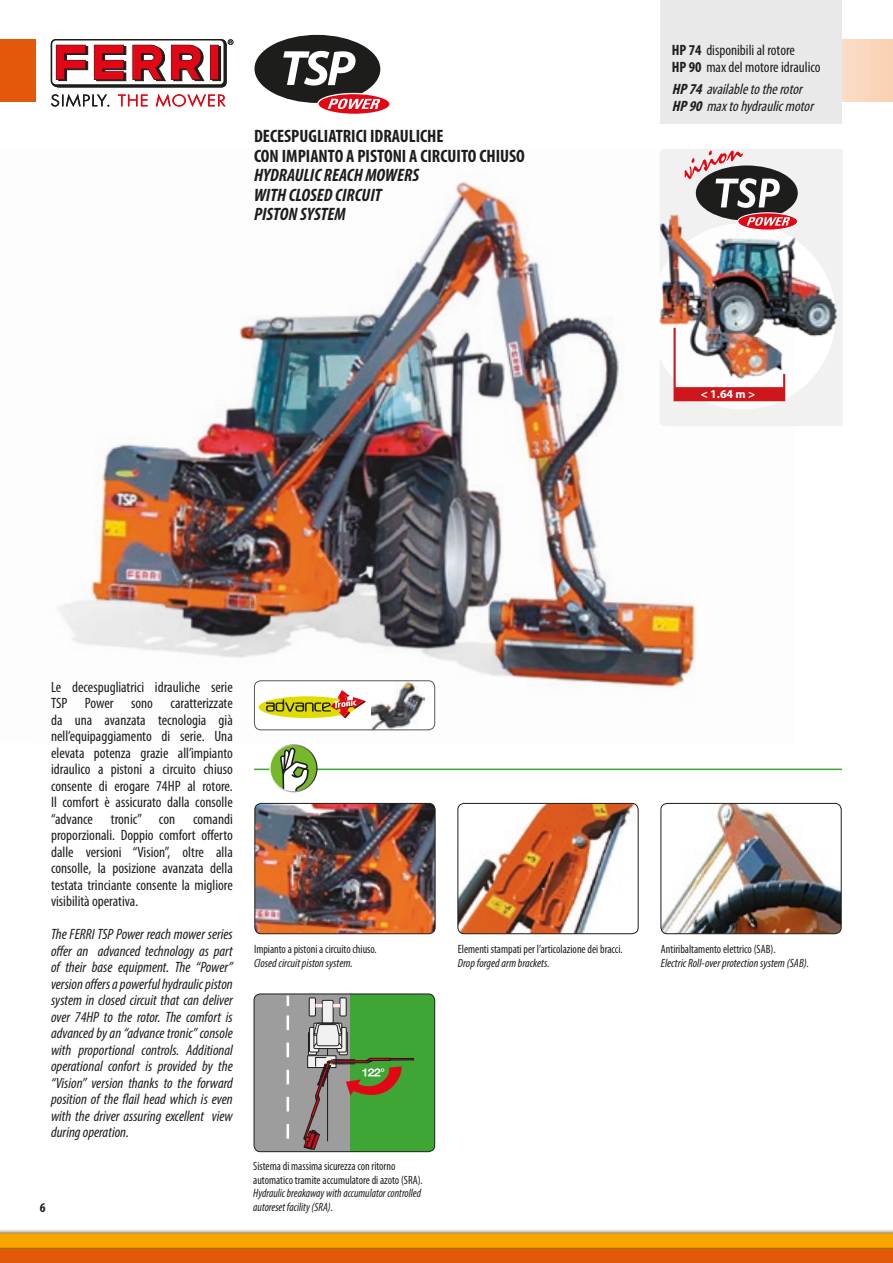
<style>
.page{position:relative;width:893px;height:1263px;background:#fff}
.page>*{position:absolute;margin:0;border:0;box-sizing:border-box;transform-origin:0 0}
.t1{font:italic 700 49.95px "Myriad Pro";color:#fff}
.t2{font:700 condensed 18px/19.5px "Myriad Pro";color:#1d1d1b}
.t3{font:italic 700 condensed 18px/19.5px "Myriad Pro";color:#1d1d1b}
.t4{font:condensed 15px/16.5px "Myriad Pro";color:#1d1d1b;text-align:justify}
.t5{font:italic condensed 15px/16.5px "Myriad Pro";color:#1d1d1b;text-align:justify}
.t6{font:italic condensed 15px/16.5px "Myriad Pro";color:#1d1d1b}
.t7{font:700 condensed 13.5px "Myriad Pro";color:#1d1d1b}
.t8{font:condensed 12px/13.5px "Myriad Pro";color:#1d1d1b;scale:.95 1}
.t9{font:italic condensed 12px "Myriad Pro";color:#1d1d1b}
.t10{font:italic condensed 12px/13.5px "Myriad Pro";color:#1d1d1b;scale:.95 1}
.t11{font:700 11.85px "Myriad Pro";color:#fff}
.s1{font-weight:700}
</style>
<div class="page">
<svg style="left:0;top:1230px;width:893px;height:3px;background:#c7c7c7"></svg>
<svg style="left:0;top:1233px;width:893px;height:30px;background:#e87f06"></svg>
<svg style="left:842px;top:39px;width:51px;height:63px;background:#fad6bd"></svg>
<div style="left:0;top:39px;width:35px;height:63px;background:#e2590b"></div>
<img style="left:58px;top:181px;width:638px;height:550px">
<div style="left:660px;top:0;width:182px;height:123px;background:#e9e9e9"></div>
<svg style="left:51px;top:94px;width:58px;height:13px"></svg>
<svg style="left:118px;top:94px;width:108px;height:13px"></svg>
<svg style="left:51px;top:39px;width:182px;height:48px"></svg>
<hr style="left:254px;top:768px;width:588px;height:2px;background:#3fa535">
<svg style="left:270px;top:745px;width:47px;height:47px"></svg>
<svg style="left:280px;top:747px;width:29px;height:45px"></svg>
<div style="left:269px;top:744px;width:49px;height:48px;border:1px solid #fff;border-radius:50%"></div>
<img style="left:256px;top:803px;width:179px;height:131px">
<div style="left:254px;top:803px;width:181px;height:131px;border:1px solid #1d1d1b;border-radius:6px"></div>
<img style="left:459px;top:803px;width:179px;height:131px">
<div style="left:457px;top:803px;width:181px;height:131px;border:1px solid #1d1d1b;border-radius:6px"></div>
<img style="left:662px;top:803px;width:178px;height:131px">
<div style="left:660px;top:803px;width:182px;height:131px;border:1px solid #1d1d1b;border-radius:6px"></div>
<div style="left:254px;top:681px;width:181px;height:49px;background:#fff;border-radius:6px"></div>
<img style="left:371px;top:682px;width:54px;height:46px">
<div style="left:254px;top:680px;width:181px;height:50px;border:1px solid #575756;border-radius:6px"></div>
<div style="left:254px;top:994px;width:109px;height:158px;background:#9d9d9d"></div>
<div style="left:351px;top:994px;width:84px;height:158px;background:#3fa535"></div>
<div style="left:254px;top:993px;width:181px;height:159px;border:1px solid #1d1d1b;border-radius:6px"></div>
<svg style="left:287px;top:1015px;width:2px;height:15px"></svg>
<svg style="left:287px;top:995px;width:2px;height:11px"></svg>
<svg style="left:287px;top:1042px;width:2px;height:15px"></svg>
<svg style="left:287px;top:1070px;width:2px;height:14px"></svg>
<svg style="left:287px;top:1097px;width:2px;height:14px"></svg>
<svg style="left:287px;top:1124px;width:2px;height:14px"></svg>
<div style="left:388px;top:1058px;width:26px;height:2px;border:1px solid #1d1d1b"></div>
<svg style="left:304px;top:997px;width:98px;height:153px"></svg>
<svg style="left:259px;top:690px;width:107px;height:28px"></svg>
<svg style="left:254px;top:35px;width:136px;height:79px"></svg>
<div style="left:660px;top:149px;width:182px;height:277px;background:#f1f1f1"></div>
<img style="left:657px;top:211px;width:182px;height:169px">
<img style="left:674px;top:328px;width:111px;height:73px">
<svg style="left:684px;top:151px;width:115px;height:80px"></svg>
<h1 class="t1" style="left:280px;top:36px;width:76px">TSP</h1>
<p class="t2" style="left:254px;top:126px;width:272px">DECESPUGLIATRICI IDRAULICHE<br>CON IMPIANTO A PISTONI A CIRCUITO CHIUSO</p>
<p class="t3" style="left:254px;top:165px;width:167px">HYDRAULIC REACH MOWERS<br>WITH CLOSED CIRCUIT<br>PISTON SYSTEM</p>
<p class="t4" style="left:672px;top:42px;width:150px"><span class="s1">HP 74</span> disponibili al rotore<br><span class="s1">HP 90</span> max del motore idraulico</p>
<p class="t6" style="left:672px;top:81px;width:147px"><span class="s1">HP74</span>availabletotherotor<br><span class="s1">HP90</span>maxtohydraulicmotor</p>
<p class="t11" style="left:701px;top:387px;width:56px">&lt; 1.64 m &gt;</p>
<p class="t4" style="left:51px;top:678px;width:183px">Le decespugliatrici idrauliche serie TSP Power sono caratterizzate da una avanzata tecnologia già nell’equipaggiamento di serie. Una elevata potenza grazie all’impianto idraulico a pistoni a circuito chiuso consente di erogare 74HP al rotore.<br>Il comfort è assicurato dalla consolle “advance tronic” con comandi proporzionali. Doppio comfort offerto dalle versioni “Vision”, oltre alla consolle, la posizione avanzata della testata trinciante consente la migliore visibilità operativa.</p>
<p class="t5" style="left:51px;top:926px;width:183px">The FERRI TSP Power reach mower series offer an advanced technology as part of their base equipment. The “Power” version offers a powerful hydraulic piston system in closed circuit that can deliver over 74HP to the rotor. The comfort is advanced by an “advance tronic” console with proportional controls. Additional operational confort is provided by the “Vision” version thanks to the forward position of the flail head which is even with the driver assuring excellent view during operation.</p>
<p class="t7" style="left:40px;top:1199px;width:7px">6</p>
<p class="t8" style="left:254px;top:942px;width:131px">Impianto a pistoni a circuito chiuso.</p>
<p class="t9" style="left:254px;top:955px;width:100px">Closed circuit piston system.</p>
<p class="t8" style="left:253px;top:1159px;width:180px">Sistema di massima sicurezza con ritorno automatico tramite accumulatore di azoto (SRA).</p>
<p class="t10" style="left:253px;top:1186px;width:178px">Hydraulic breakaway with accumulator controlled autoreset facility (SRA).</p>
<p class="t8" style="left:458px;top:942px;width:175px">Elementi stampati per l’articolazione dei bracci.</p>
<p class="t9" style="left:458px;top:955px;width:93px">Drop forged arm brackets.</p>
<p class="t8" style="left:661px;top:942px;width:122px">Antiribaltamento elettrico (SAB).</p>
<p class="t9" style="left:661px;top:955px;width:150px">Electric Roll-over protection system (SAB).</p>
</div>
